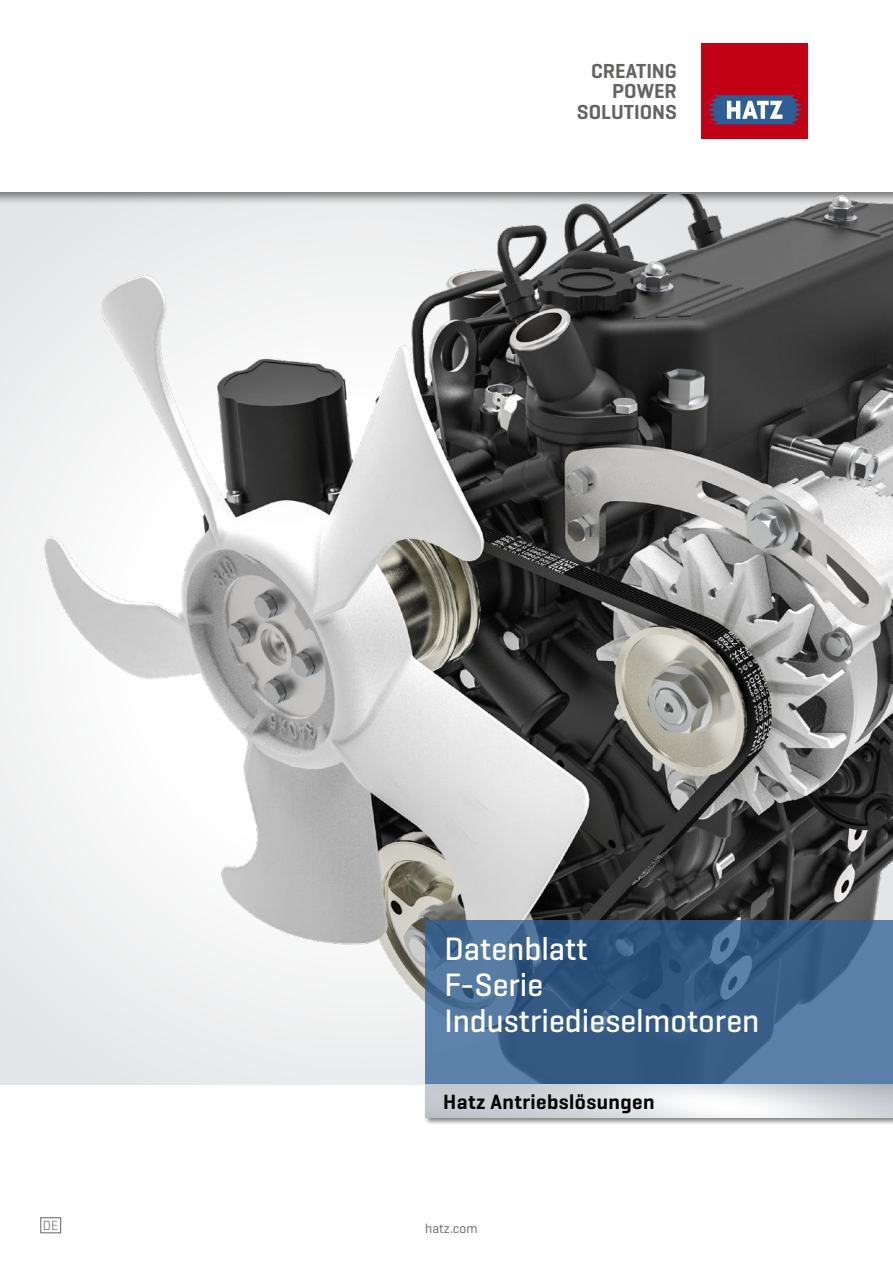
<style>
.page{position:relative;width:893px;height:1263px;background:#fff}
.page>*{position:absolute;margin:0;border:0;box-sizing:border-box;transform-origin:0 0}
.t1{font:500 33px/36px "Geogrotesque";color:#fff}
.t2{font:600 21px "Geogrotesque";letter-spacing:.02em;color:#000}
.t3{font:600 20.7px/20.7px "Geogrotesque";color:#636362;text-align:right}
.t4{font:13.5px "Geogrotesque";color:#636362}
.t5{font:300 13.5px "Geogrotesque";color:#636362}
</style>
<div class="page">
<img style="left:0;top:194px;width:893px;height:890px">
<svg style="left:425px;top:920px;width:468px;height:163px"></svg>
<div style="left:424px;top:1083px;width:469px;height:42px;background:#000;opacity:.5"></div>
<img style="left:425px;top:1084px;width:468px;height:33px">
<div style="left:702px;top:43px;width:106px;height:96px;background:#c20016"></div>
<svg style="left:707px;top:95px;width:95px;height:29px"></svg>
<div style="left:40px;top:1217px;width:21px;height:16px;border:1px solid #636362"></div>
<p class="t5" style="left:43px;top:1217px;width:17px">DE</p>
<p class="t3" style="left:577px;top:60px;width:102px">CREATING<br>POWER<br>SOLUTIONS</p>
<p class="t1" style="left:444px;top:930px;width:316px">Datenblatt<br>F-Serie<br>Industriedieselmotoren</p>
<p class="t2" style="left:443px;top:1088px;width:213px">Hatz Antriebslösungen</p>
<p class="t4" style="left:425px;top:1220px;width:54px">hatz.com</p>
</div>
